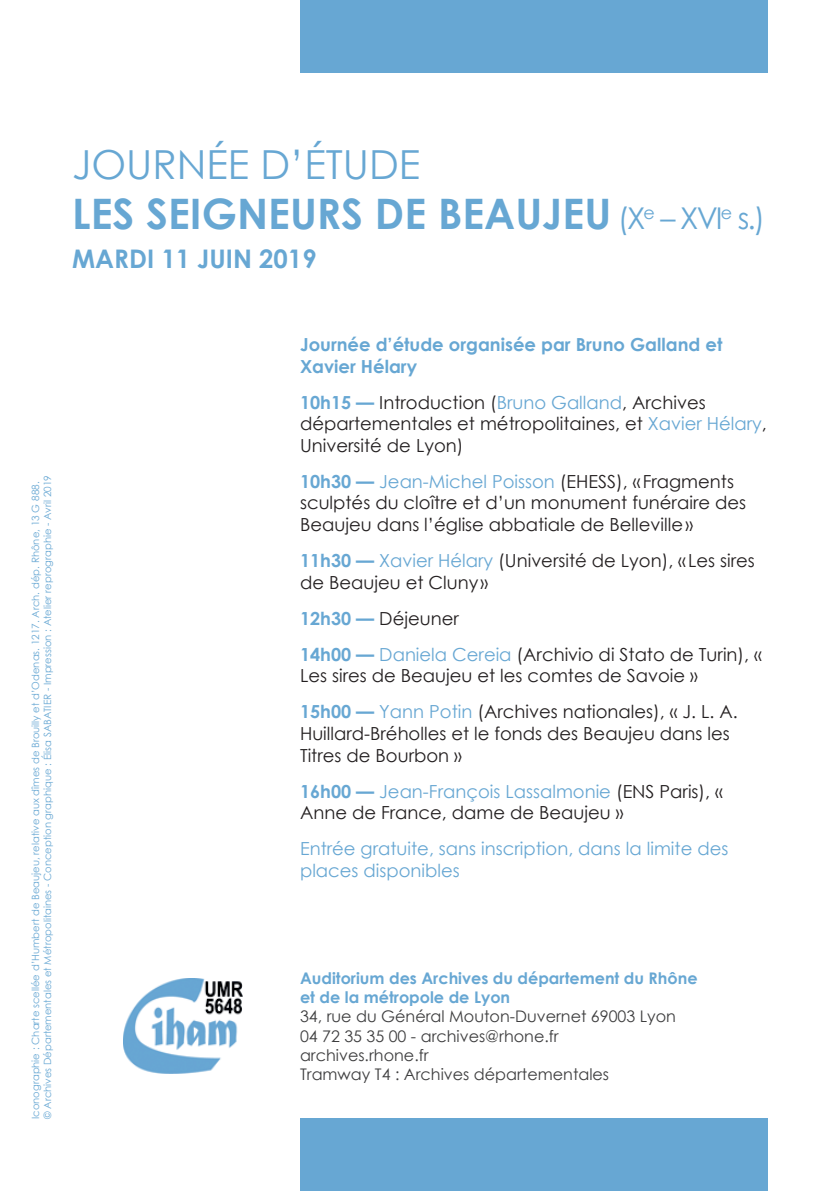
<style>
.page{position:relative;width:840px;height:1191px;background:#fff}
.page>*{position:absolute;margin:0;border:0;box-sizing:border-box;transform-origin:0 0}
.t1{font:700 42px "Century Gothic";color:#67a7d3}
.t2{font:40px "Century Gothic";color:#67a7d3}
.t3{font:700 25.6px "Century Gothic";color:#67a7d3}
.t4{font:18px/21.6px "Century Gothic";color:#231f20}
.t5{font:18px/21.6px "Century Gothic";color:#67a7d3}
.t6{font:700 18px/21.6px "Century Gothic";color:#67a7d3}
.t7{font:16px/19.2px "Century Gothic";color:#3e3e3f}
.t8{font:700 16px/19.2px "Century Gothic";color:#67a7d3}
.t9{font:10px/12px "Century Gothic";color:#67a7d3}
.s1{font-weight:400;font-size:30px}
.s2{font-weight:700;color:#67a7d3}
.s3{color:#67a7d3}
</style>
<div class="page">
<div style="left:300px;top:0;width:467px;height:72px;background:#67a7d3"></div>
<div style="left:300px;top:1119px;width:467px;height:72px;background:#67a7d3"></div>
<img style="left:123px;top:979px;width:119px;height:94px">
<h2 class="t2" style="left:72px;top:137px;width:349px">JOURNÉE D’ÉTUDE</h2>
<h1 class="t1" style="left:72px;top:182px;width:694px">LES SEIGNEURS DE BEAUJEU <span class="s1">(X</span><sup>e</sup> <span class="s1">– XVI</span><sup>e</sup> <span class="s1">s.)</span></h1>
<h3 class="t3" style="left:72px;top:239px;width:246px">MARDI 11 JUIN 2019</h3>
<p class="t9" style="left:29px;top:1119px;width:645px;rotate:-90deg">Iconographie : Charte scellée d’Humbert de Beaujeu, relative aux dîmes de Brouilly et d’Odenas. 1217. Arch. dép. Rhône, 13 G 888. © Archives Départementales et Métropolitaines - Conception graphique : Élisa SABATIER - Impression : Atelier reprographie - Avril 2019</p>
<p class="t6" style="left:300px;top:333px;width:423px">Journée d’étude organisée par Bruno Galland et<br>Xavier Hélary</p>
<p class="t4" style="left:300px;top:391px;width:468px"><span class="s2">10h15 —</span> Introduction (<span class="s3">Bruno Galland</span>, Archives départementales et métropolitaines, et <span class="s3">Xavier Hélary</span>,<br>Université de Lyon)</p>
<p class="t4" style="left:300px;top:470px;width:447px"><span class="s2">10h30 —</span> <span class="s3">Jean-Michel Poisson</span> (EHESS), « Fragments sculptés du cloître et d’un monument funéraire des<br>Beaujeu dans l’église abbatiale de Belleville»</p>
<p class="t4" style="left:300px;top:549px;width:456px"><span class="s2">11h30 —</span> <span class="s3">Xavier Hélary</span> (Université de Lyon), « Les sires de Beaujeu et Cluny»</p>
<p class="t4" style="left:300px;top:600px;width:463px;line-height:36px"><span class="s2">12h30 —</span> Déjeuner<br><span class="s2">14h00 —</span> <span class="s3">Daniela Cereia</span> (Archivio di Stato de Turin), «</p>
<p class="t4" style="left:300px;top:657px;width:439px;line-height:36px">Les sires de Beaujeu et les comtes de Savoie »<br><span class="s2">15h00 —</span> <span class="s3">Yann Potin</span> (Archives nationales), « J. L. A.</p>
<p class="t4" style="left:300px;top:722px;width:431px">Huillard-Bréholles et le fonds des Beaujeu dans les<br>Titres de Bourbon »</p>
<p class="t4" style="left:300px;top:780px;width:424px"><span class="s2">16h00 —</span> <span class="s3">Jean-François Lassalmonie</span> (ENS Paris), «<br>Anne de France, dame de Beaujeu »</p>
<p class="t5" style="left:300px;top:837px;width:429px">Entrée gratuite, sans inscription, dans la limite des places disponibles</p>
<p class="t8" style="left:300px;top:968px;width:399px">Auditorium des Archives du département du Rhône et de la métropole de Lyon</p>
<p class="t7" style="left:300px;top:1006px;width:377px">34, rue du Général Mouton-Duvernet 69003 Lyon 04 72 35 35 00 - archives@rhone.fr archives.rhone.fr<br>Tramway T4 : Archives départementales</p>
</div>
